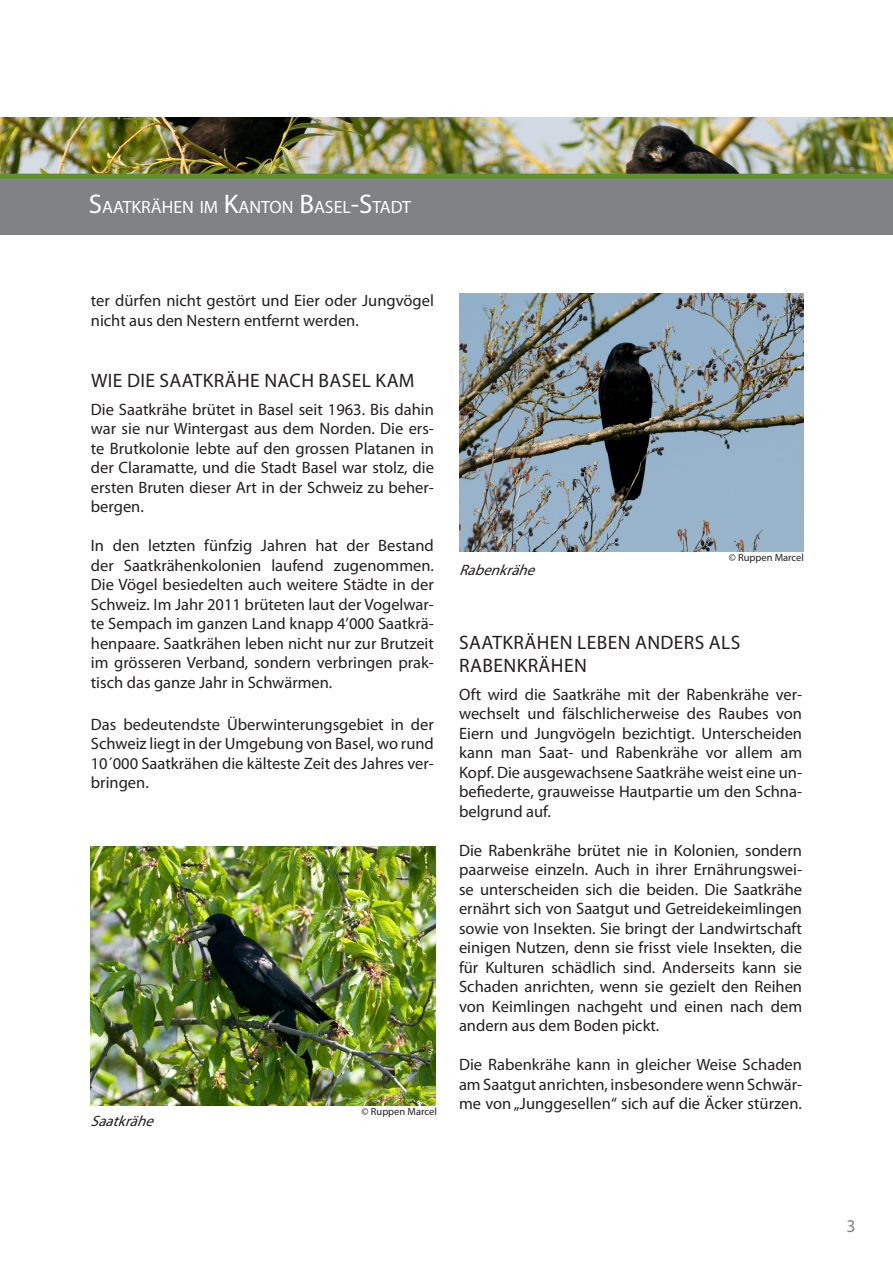
<style>
.page{position:relative;width:893px;height:1263px;background:#fff}
.page>*{position:absolute;margin:0;border:0;box-sizing:border-box;transform-origin:0 0}
.Titel_1{font:19.5px/22.5px "Myriad Pro";letter-spacing:.02em;color:#231f20}
.Seitenzahl{font:18px "Myriad Pro";color:#808285}
.t1{font:17.85px "Myriad Pro Regular SC660";color:#fff}
.Text_1{font:16.5px/19.5px "Myriad Pro";color:#231f20;text-align:justify}
.Text_1-2{font:italic 15px "Myriad Pro";color:#231f20}
.Text_1-3{font:10.5px "Myriad Pro";color:#231f20}
.s1{font-size:27px}
</style>
<div class="page">
<img style="left:0;top:117px;width:893px;height:57px">
<div style="left:0;top:176px;width:893px;height:59px;background:#808285"></div>
<img style="left:459px;top:293px;width:345px;height:259px">
<img style="left:91px;top:847px;width:345px;height:258px">
<hr style="left:0;top:174px;width:893px;height:4px;background:#5f912c">
<p class="t1" style="left:89px;top:196px;width:324px"><span class="s1">S</span>AATKRÄHEN IM <span class="s1">K</span>ANTON <span class="s1">B</span>ASEL<span class="s1">-S</span>TADT</p>
<p class="Text_1" style="left:91px;top:291px;width:345px">ter dürfen nicht gestört und Eier oder Jungvögel nicht aus den Nestern entfernt werden.</p>
<p class="Titel_1" style="left:91px;top:368px;width:325px">WIE DIE SAATKRÄHE NACH BASEL KAM</p>
<p class="Text_1" style="left:91px;top:399px;width:345px">Die Saatkrähe brütet in Basel seit 1963. Bis dahin war sie nur Wintergast aus dem Norden. Die ers&shy;te Brutkolonie lebte auf den grossen Platanen in der Claramatte, und die Stadt Basel war stolz, die ersten Bruten dieser Art in der Schweiz zu beher&shy;bergen.</p>
<p class="Text_1" style="left:91px;top:535px;width:345px">In den letzten fünfzig Jahren hat der Bestand der Saatkrähenkolonien laufend zugenommen.<br>Die Vögel besiedelten auch weitere Städte in der Schweiz. Im Jahr 2011 brüteten laut der Vogelwar&shy;te Sempach im ganzen Land knapp 4’000 Saatkrä&shy;henpaare. Saatkrähen leben nicht nur zur Brutzeit im grösseren Verband, sondern verbringen prak&shy;tisch das ganze Jahr in Schwärmen.</p>
<p class="Text_1" style="left:91px;top:714px;width:345px">Das bedeutendste Überwinterungsgebiet in der Schweiz liegt in der Umgebung von Basel, wo rund 10´000 Saatkrähen die kälteste Zeit des Jahres ver&shy;bringen.</p>
<p class="Text_1-2" style="left:91px;top:1112px;width:70px">Saatkrähe</p>
<p class="Text_1-3" style="left:362px;top:1105px;width:77px">© Ruppen Marcel</p>
<p class="Text_1-2" style="left:459px;top:561px;width:83px">Rabenkrähe</p>
<p class="Text_1-3" style="left:729px;top:551px;width:77px">© Ruppen Marcel</p>
<p class="Titel_1" style="left:459px;top:631px;width:283px">SAATKRÄHEN LEBEN ANDERS ALS<br>RABENKRÄHEN</p>
<p class="Text_1" style="left:459px;top:684px;width:345px">Oft wird die Saatkrähe mit der Rabenkrähe ver&shy;wechselt und fälschlicherweise des Raubes von Eiern und Jungvögeln bezichtigt. Unterscheiden kann man Saat- und Rabenkrähe vor allem am Kopf. Die ausgewachsene Saatkrähe weist eine un&shy;befiederte, grauweisse Hautpartie um den Schna&shy;belgrund auf.</p>
<p class="Text_1" style="left:459px;top:840px;width:345px">Die Rabenkrähe brütet nie in Kolonien, sondern paarweise einzeln. Auch in ihrer Ernährungswei&shy;se unterscheiden sich die beiden. Die Saatkrähe ernährt sich von Saatgut und Getreidekeimlingen sowie von Insekten. Sie bringt der Landwirtschaft einigen Nutzen, denn sie frisst viele Insekten, die für Kulturen schädlich sind. Anderseits kann sie Schaden anrichten, wenn sie gezielt den Reihen von Keimlingen nachgeht und einen nach dem andern aus dem Boden pickt.</p>
<p class="Text_1" style="left:459px;top:1055px;width:345px">Die Rabenkrähe kann in gleicher Weise Schaden am Saatgut anrichten, insbesondere wenn Schwär&shy;me von „Junggesellen“ sich auf die Äcker stürzen.</p>
<p class="Seitenzahl" style="left:847px;top:1215px;width:11px">3</p>
</div>
